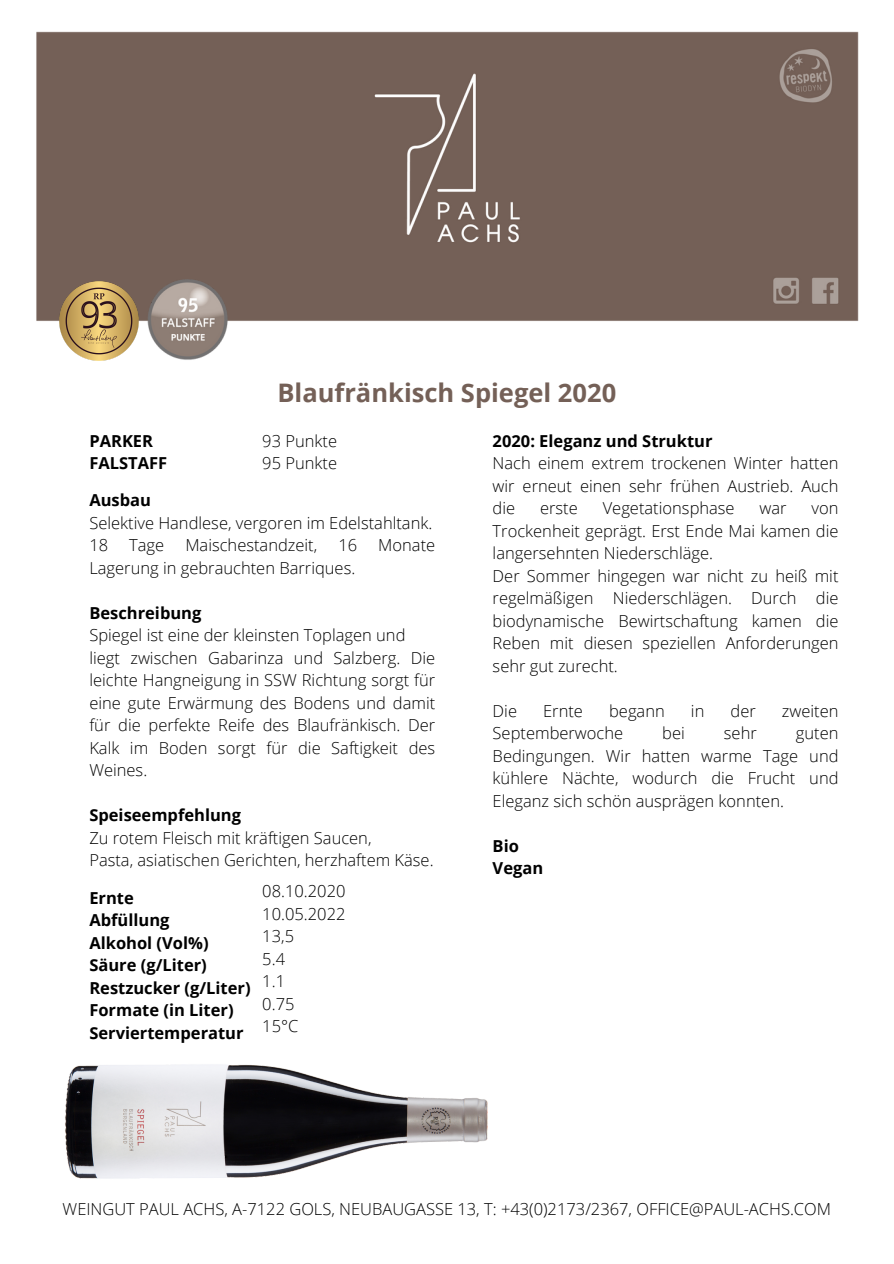
<style>
.page{position:relative;width:894px;height:1264px;background:#fff}
.page>*{position:absolute;margin:0;border:0;box-sizing:border-box;transform-origin:0 0}
.t1{font:700 25.5px "Open Sans";color:#746057}
.t2{font:300 16.5px/22.5px "Open Sans";color:#000;text-align:justify}
.t3{font:700 16.5px "Open Sans";color:#000}
</style>
<div class="page">
<div style="left:36px;top:32px;width:822px;height:289px;background:#746057"></div>
<img style="left:65px;top:1064px;width:423px;height:115px">
<img style="left:60px;top:281px;width:79px;height:79px">
<img style="left:147px;top:279px;width:82px;height:81px">
<p class="t1" style="left:277px;top:375px;width:340px">Blaufränkisch Spiegel 2020</p>
<p class="t3" style="left:89px;top:429px;width:65px">PARKER</p>
<p class="t3" style="left:89px;top:451px;width:79px">FALSTAFF</p>
<p class="t2" style="left:262px;top:429px;width:76px">93 Punkte</p>
<p class="t2" style="left:262px;top:451px;width:76px">95 Punkte</p>
<p class="t3" style="left:89px;top:488px;width:63px">Ausbau</p>
<p class="t2" style="left:89px;top:511px;width:344px">Selektive Handlese, vergoren im Edelstahltank.</p>
<p class="t2" style="left:89px;top:533px;width:20px">18</p>
<p class="t2" style="left:129px;top:533px;width:37px">Tage</p>
<p class="t2" style="left:185px;top:533px;width:133px">Maischestandzeit,</p>
<p class="t2" style="left:338px;top:533px;width:20px">16</p>
<p class="t2" style="left:378px;top:533px;width:58px">Monate</p>
<p class="t2" style="left:89px;top:556px;width:267px">Lagerung in gebrauchten Barriques.</p>
<p class="t3" style="left:89px;top:601px;width:113px">Beschreibung</p>
<p class="t2" style="left:89px;top:623px;width:317px">Spiegel ist eine der kleinsten Toplagen und</p>
<p class="t2" style="left:89px;top:646px;width:347px">liegt zwischen Gabarinza und Salzberg. Die leichte Hangneigung in SSW Richtung sorgt für eine gute Erwärmung des Bodens und damit für die perfekte Reife des Blaufränkisch. Der Kalk im Boden sorgt für die Saftigkeit des Weines.</p>
<p class="t3" style="left:89px;top:803px;width:153px">Speiseempfehlung</p>
<p class="t2" style="left:89px;top:826px;width:283px">Zu rotem Fleisch mit kräftigen Saucen,</p>
<p class="t2" style="left:89px;top:848px;width:345px">Pasta, asiatischen Gerichten, herzhaftem Käse.</p>
<p class="t3" style="left:89px;top:886px;width:46px">Ernte</p>
<p class="t3" style="left:89px;top:908px;width:82px">Abfüllung</p>
<p class="t3" style="left:89px;top:931px;width:121px">Alkohol (Vol%)</p>
<p class="t3" style="left:89px;top:953px;width:119px">Säure (g/Liter)</p>
<p class="t3" style="left:89px;top:976px;width:163px">Restzucker (g/Liter)</p>
<p class="t3" style="left:89px;top:998px;width:146px">Formate (in Liter)</p>
<p class="t3" style="left:89px;top:1021px;width:156px">Serviertemperatur</p>
<p class="t2" style="left:262px;top:879px;width:85px">08.10.2020</p>
<p class="t2" style="left:262px;top:902px;width:85px">10.05.2022</p>
<p class="t2" style="left:262px;top:924px;width:33px">13,5</p>
<p class="t2" style="left:262px;top:947px;width:24px">5.4</p>
<p class="t2" style="left:262px;top:969px;width:24px">1.1</p>
<p class="t2" style="left:262px;top:992px;width:34px">0.75</p>
<p class="t2" style="left:262px;top:1014px;width:38px">15°C</p>
<p class="t3" style="left:492px;top:429px;width:221px">2020: Eleganz und Struktur</p>
<p class="t2" style="left:492px;top:451px;width:347px">Nach einem extrem trockenen Winter hatten wir erneut einen sehr frühen Austrieb. Auch die</p>
<p class="t2" style="left:540px;top:496px;width:39px">erste</p>
<p class="t2" style="left:602px;top:496px;width:133px">Vegetationsphase</p>
<p class="t2" style="left:759px;top:496px;width:29px">war</p>
<p class="t2" style="left:492px;top:496px;width:347px;text-indent:319px">von Trockenheit geprägt. Erst Ende Mai kamen die langersehnten Niederschläge.</p>
<p class="t2" style="left:492px;top:564px;width:347px">Der Sommer hingegen war nicht zu heiß mit regelmäßigen Niederschlägen. Durch die biodynamische Bewirtschaftung kamen die Reben mit diesen speziellen Anforderungen sehr gut zurecht.</p>
<p class="t2" style="left:492px;top:699px;width:26px">Die</p>
<p class="t2" style="left:543px;top:699px;width:41px">Ernte</p>
<p class="t2" style="left:609px;top:699px;width:57px">begann</p>
<p class="t2" style="left:690px;top:699px;width:15px">in</p>
<p class="t2" style="left:730px;top:699px;width:27px">der</p>
<p class="t2" style="left:781px;top:699px;width:58px">zweiten</p>
<p class="t2" style="left:492px;top:721px;width:132px">Septemberwoche</p>
<p class="t2" style="left:662px;top:721px;width:24px">bei</p>
<p class="t2" style="left:723px;top:721px;width:34px">sehr</p>
<p class="t2" style="left:492px;top:721px;width:347px;text-indent:303px">guten Bedingungen. Wir hatten warme Tage und kühlere Nächte, wodurch die Frucht und Eleganz sich schön ausprägen konnten.</p>
<p class="t3" style="left:492px;top:834px;width:28px">Bio</p>
<p class="t3" style="left:492px;top:856px;width:52px">Vegan</p>
<p class="t2" style="left:63px;top:1197px;width:769px">WEINGUT PAUL ACHS, A-7122 GOLS, NEUBAUGASSE 13, T: +43(0)2173/2367, OFFICE@PAUL-ACHS.COM</p>
</div>
